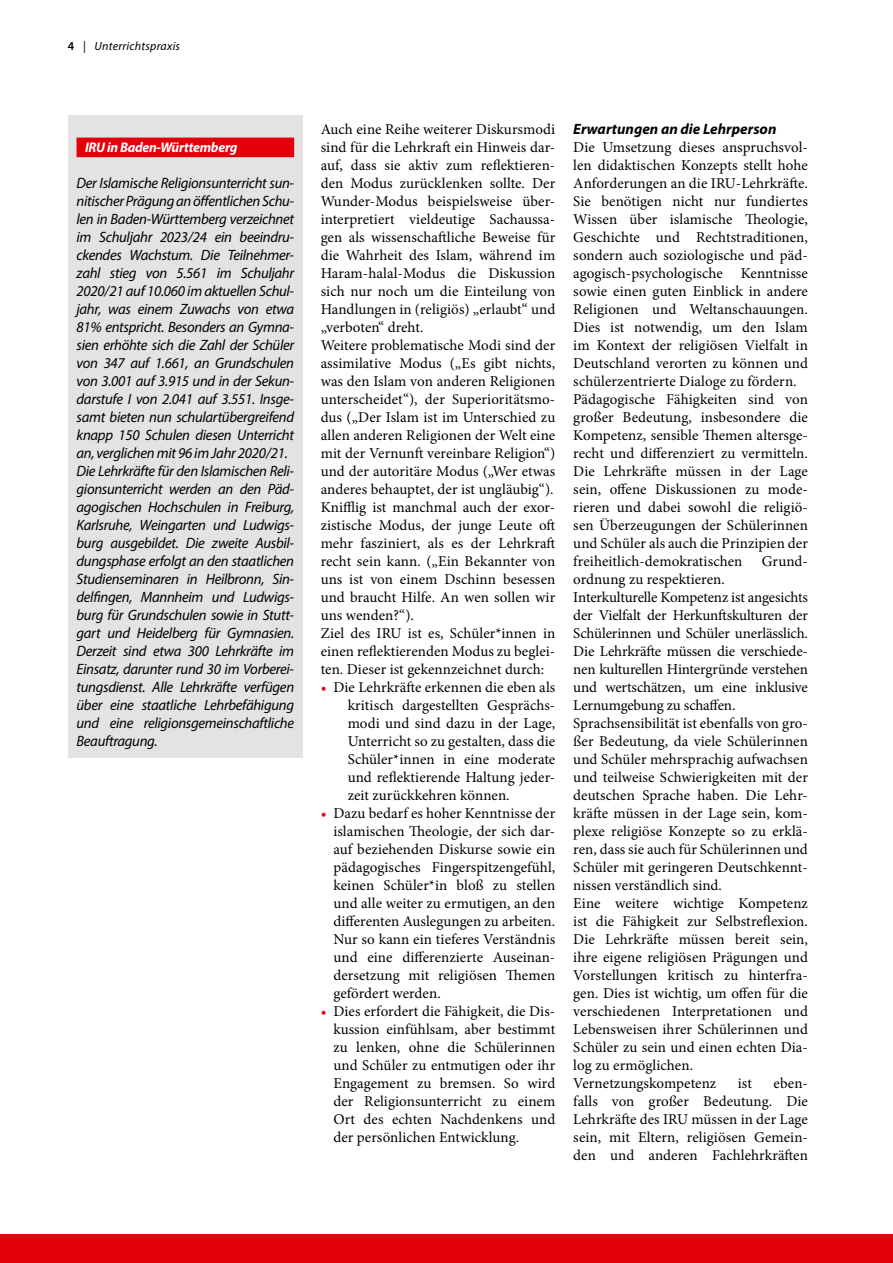
<style>
.page{position:relative;width:893px;height:1263px;background:#fff}
.page>*{position:absolute;margin:0;border:0;box-sizing:border-box;transform-origin:0 0}
.t1{font:15px/18px "Minion Pro";letter-spacing:.005em;color:#000;text-align:justify}
.t2{font:italic 15px/18px "Myriad Pro";letter-spacing:-.02em;color:#000}
.t3{font:italic 700 15px "Myriad Pro";color:#000}
.t4{font:italic 700 13.95px "Myriad Pro";letter-spacing:-.02em;color:#fff}
.t5{font:italic 12px "Myriad Pro";letter-spacing:.02em;color:#000}
.s1{font-weight:600;font-style:normal}
.s2{font-style:normal}
.s3{color:#e3000b}
</style>
<div class="page">
<div style="left:0;top:1234px;width:893px;height:29px;background:#e3000b"></div>
<div style="left:68px;top:115px;width:235px;height:643px;background:#e3e3e3"></div>
<div style="left:77px;top:138px;width:217px;height:19px;background:#e3000b"></div>
<p class="t5" style="left:68px;top:38px;width:114px"><span class="s1">4</span> <span class="s2">|</span> Unterrichtspraxis</p>
<p class="t4" style="left:85px;top:138px;width:154px">IRU in Baden-Württemberg</p>
<p class="t2" style="left:77px;top:173px;width:219px">Der Islamische Religionsunterricht sun&shy;nitischer Prägung an öffentlichen Schu&shy;len in Baden-Württemberg verzeichnet im Schuljahr 2023/24 ein beeindru&shy;ckendes Wachstum. Die Teilnehmer&shy;zahl stieg von 5.561 im Schuljahr 2020/21 auf 10.060 im aktuellen Schul&shy;jahr, was einem Zuwachs von etwa 81% entspricht. Besonders an Gymna&shy;sien erhöhte sich die Zahl der Schüler von 347 auf 1.661, an Grundschulen von 3.001 auf 3.915 und in der Sekun&shy;darstufe I von 2.041 auf 3.551. Insge&shy;samt bieten nun schulartübergreifend knapp 150 Schulen diesen Unterricht an, verglichen mit 96 im Jahr 2020/21.<br>Die Lehrkräfte für den Islamischen Reli&shy;gionsunterricht werden an den Päd&shy;agogischen Hochschulen in Freiburg, Karlsruhe, Weingarten und Ludwigs&shy;burg ausgebildet. Die zweite Ausbil&shy;dungsphase erfolgt an den staatlichen Studienseminaren in Heilbronn, Sin&shy;delfingen, Mannheim und Ludwigs&shy;burg für Grundschulen sowie in Stutt&shy;gart und Heidelberg für Gymnasien.<br>Derzeit sind etwa 300 Lehrkräfte im Einsatz, darunter rund 30 im Vorberei&shy;tungsdienst. Alle Lehrkräfte verfügen über eine staatliche Lehrbefähigung und eine religionsgemeinschaftliche Beauftragung.</p>
<p class="t1" style="left:321px;top:120px;width:236px;text-align:left">Auch eine Reihe weiterer Diskursmodi sind für die Lehrkraft ein Hinweis dar&shy;auf, dass sie aktiv zum reflektieren&shy;den Modus zurücklenken sollte. Der Wunder-Modus beispielsweise über&shy;interpretiert vieldeutige Sachaussa&shy;gen als wissenschaftliche Beweise für die Wahrheit des Islam, während im Haram-halal-Modus die Diskussion sich nur noch um die Einteilung von Handlungen in (religiös) „erlaubt“ und „verboten“ dreht.<br>Weitere problematische Modi sind der assimilative Modus („Es gibt nichts, was den Islam von anderen Religionen unterscheidet“), der Superioritätsmo&shy;dus („Der Islam ist im Unterschied zu allen anderen Religionen der Welt eine mit der Vernunft vereinbare Religion“) und der autoritäre Modus („Wer etwas anderes behauptet, der ist ungläubig“).<br>Knifflig ist manchmal auch der exor&shy;zistische Modus, der junge Leute oft mehr fasziniert, als es der Lehrkraft recht sein kann. („Ein Bekannter von uns ist von einem Dschinn besessen und braucht Hilfe. An wen sollen wir uns wenden?“).<br>Ziel des IRU ist es, Schüler*innen in einen reflektierenden Modus zu beglei&shy;ten. Dieser ist gekennzeichnet durch:</p>
<p class="t1" style="left:348px;top:678px;width:209px;text-indent:-27px"><span class="s3">•</span> Die Lehrkräfte erkennen die eben als kritisch dargestellten Gesprächs&shy;modi und sind dazu in der Lage, Unterricht so zu gestalten, dass die Schüler*innen in eine moderate und reflektierende Haltung jeder&shy;zeit zurückkehren können.</p>
<p class="t1" style="left:333px;top:804px;width:223px;text-indent:-13px"><span class="s3">•</span> Dazu bedarf es hoher Kenntnisse der islamischen Theologie, der sich dar&shy;auf beziehenden Diskurse sowie ein pädagogisches Fingerspitzengefühl, keinen Schüler*in bloß zu stellen und alle weiter zu ermutigen, an den differenten Auslegungen zu arbeiten.<br>Nur so kann ein tieferes Verständnis und eine differenzierte Auseinan&shy;dersetzung mit religiösen Themen gefördert werden.</p>
<p class="t1" style="left:333px;top:1002px;width:223px;text-indent:-13px"><span class="s3">•</span> Dies erfordert die Fähigkeit, die Dis&shy;kussion einfühlsam, aber bestimmt zu lenken, ohne die Schülerinnen und Schüler zu entmutigen oder ihr Engagement zu bremsen. So wird der Religionsunterricht zu einem Ort des echten Nachdenkens und der persönlichen Entwicklung.</p>
<p class="t3" style="left:573px;top:119px;width:205px">Erwartungen an die Lehrperson</p>
<p class="t1" style="left:573px;top:138px;width:236px;text-align:left">Die Umsetzung dieses anspruchsvol&shy;len didaktischen Konzepts stellt hohe Anforderungen an die IRU-Lehrkräfte.<br>Sie benötigen nicht nur fundiertes Wissen über islamische Theologie, Geschichte und Rechtstraditionen, sondern auch soziologische und päd&shy;agogisch-psychologische Kenntnisse sowie einen guten Einblick in andere Religionen und Weltanschauungen.<br>Dies ist notwendig, um den Islam im Kontext der religiösen Vielfalt in Deutschland verorten zu können und schülerzentrierte Dialoge zu fördern.<br>Pädagogische Fähigkeiten sind von großer Bedeutung, insbesondere die Kompetenz, sensible Themen altersge&shy;recht und differenziert zu vermitteln.<br>Die Lehrkräfte müssen in der Lage sein, offene Diskussionen zu mode&shy;rieren und dabei sowohl die religiö&shy;sen Überzeugungen der Schülerinnen und Schüler als auch die Prinzipien der freiheitlich-demokratischen</p>
<p class="t1" style="left:762px;top:552px;width:48px">Grund-</p>
<p class="t1" style="left:573px;top:570px;width:236px;text-align:left">ordnung zu respektieren.<br>Interkulturelle Kompetenz ist angesichts der Vielfalt der Herkunftskulturen der Schülerinnen und Schüler unerlässlich.<br>Die Lehrkräfte müssen die verschiede&shy;nen kulturellen Hintergründe verstehen und wertschätzen, um eine inklusive Lernumgebung zu schaffen.<br>Sprachsensibilität ist ebenfalls von gro&shy;ßer Bedeutung, da viele Schülerinnen und Schüler mehrsprachig aufwachsen und teilweise Schwierigkeiten mit der deutschen Sprache haben. Die Lehr&shy;kräfte müssen in der Lage sein, kom&shy;plexe religiöse Konzepte so zu erklä&shy;ren, dass sie auch für Schülerinnen und Schüler mit geringeren Deutschkennt&shy;nissen verständlich sind.<br>Eine weitere wichtige Kompetenz ist die Fähigkeit zur Selbstreflexion.<br>Die Lehrkräfte müssen bereit sein, ihre eigene religiösen Prägungen und Vorstellungen kritisch zu hinterfra&shy;gen. Dies ist wichtig, um offen für die verschiedenen Interpretationen und Lebensweisen ihrer Schülerinnen und Schüler zu sein und einen echten Dia&shy;log zu ermöglichen.<br>Vernetzungskompetenz</p>
<p class="t1" style="left:573px;top:1074px;width:236px;text-indent:200px">eben&shy;falls von großer Bedeutung. Die Lehrkräfte des IRU müssen in der Lage sein, mit Eltern, religiösen Gemein&shy;den und anderen Fachlehrkräften</p>
<p class="t1" style="left:738px;top:1074px;width:16px">ist</p>
</div>
